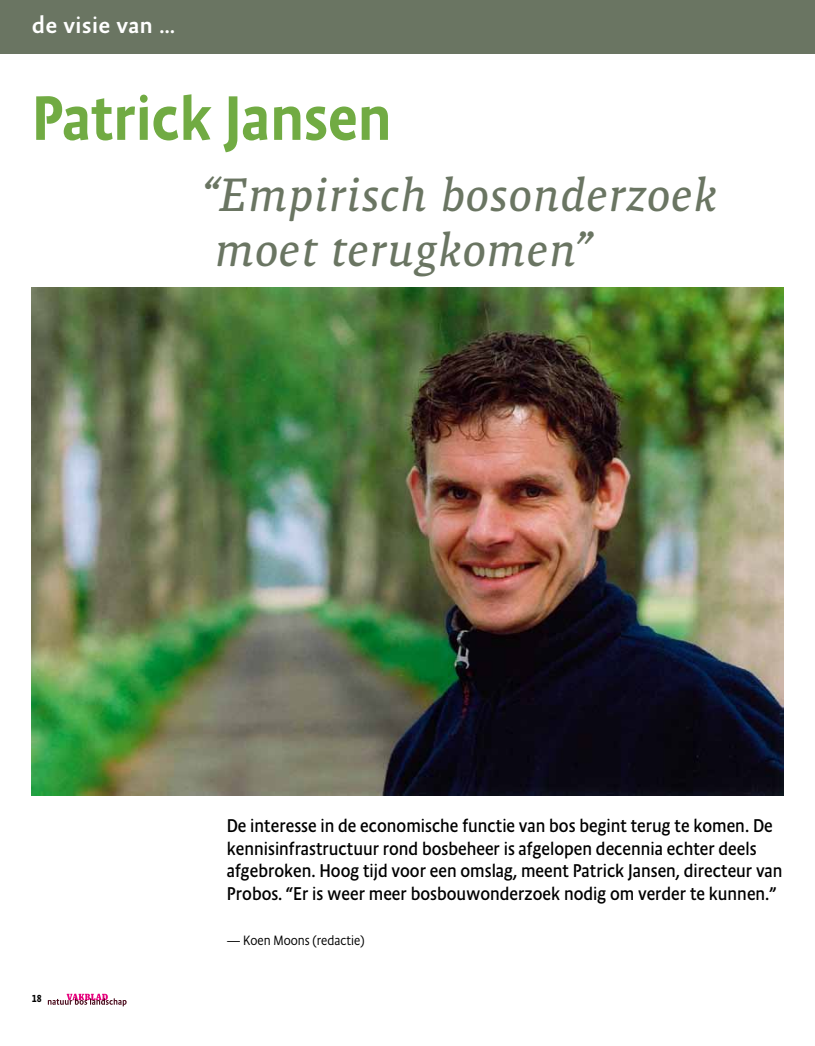
<style>
.page{position:relative;width:815px;height:1046px;background:#fff}
.page>*{position:absolute;margin:0;border:0;box-sizing:border-box;transform-origin:0 0}
.t1{font:500 63.75px "Absara Sans LF Head";color:#71ab43}
.t2{font:italic 47.5px/55px "Malaga Reg";color:#6a7562}
.t3{font:500 25px "Absara Sans TF";color:#fff}
.t4{font:18.75px/22.5px "Absara Sans TF Head";color:#000}
.t5{font:300 13.75px "Absara Sans TF Head";color:#000}
.t6{font:500 10.38px "Absara Sans TF Head";color:#000}
</style>
<div class="page">
<div style="left:0;top:0;width:815px;height:53px;background:#6a7562"></div>
<img style="left:32px;top:287px;width:751px;height:508px">
<svg style="left:48px;top:993px;width:79px;height:13px"></svg>
<h3 class="t3" style="left:32px;top:11px;width:145px">de visie van …</h3>
<h1 class="t1" style="left:32px;top:80px;width:361px">Patrick Jansen</h1>
<h2 class="t2" style="left:202px;top:167px;width:517px">“Empirisch bosonderzoek moet terugkomen”</h2>
<p class="t6" style="left:32px;top:991px;width:11px">18</p>
<p class="t4" style="left:227px;top:814px;width:557px">De interesse in de economische functie van bos begint terug te komen. De kennisinfrastructuur rond bosbeheer is afgelopen decennia echter deels afgebroken. Hoog tijd voor een omslag, meent Patrick Jansen, directeur van Probos. “Er is weer meer bosbouwonderzoek nodig om verder te kunnen.”</p>
<p class="t5" style="left:227px;top:931px;width:139px">— Koen Moons (redactie)</p>
</div>
